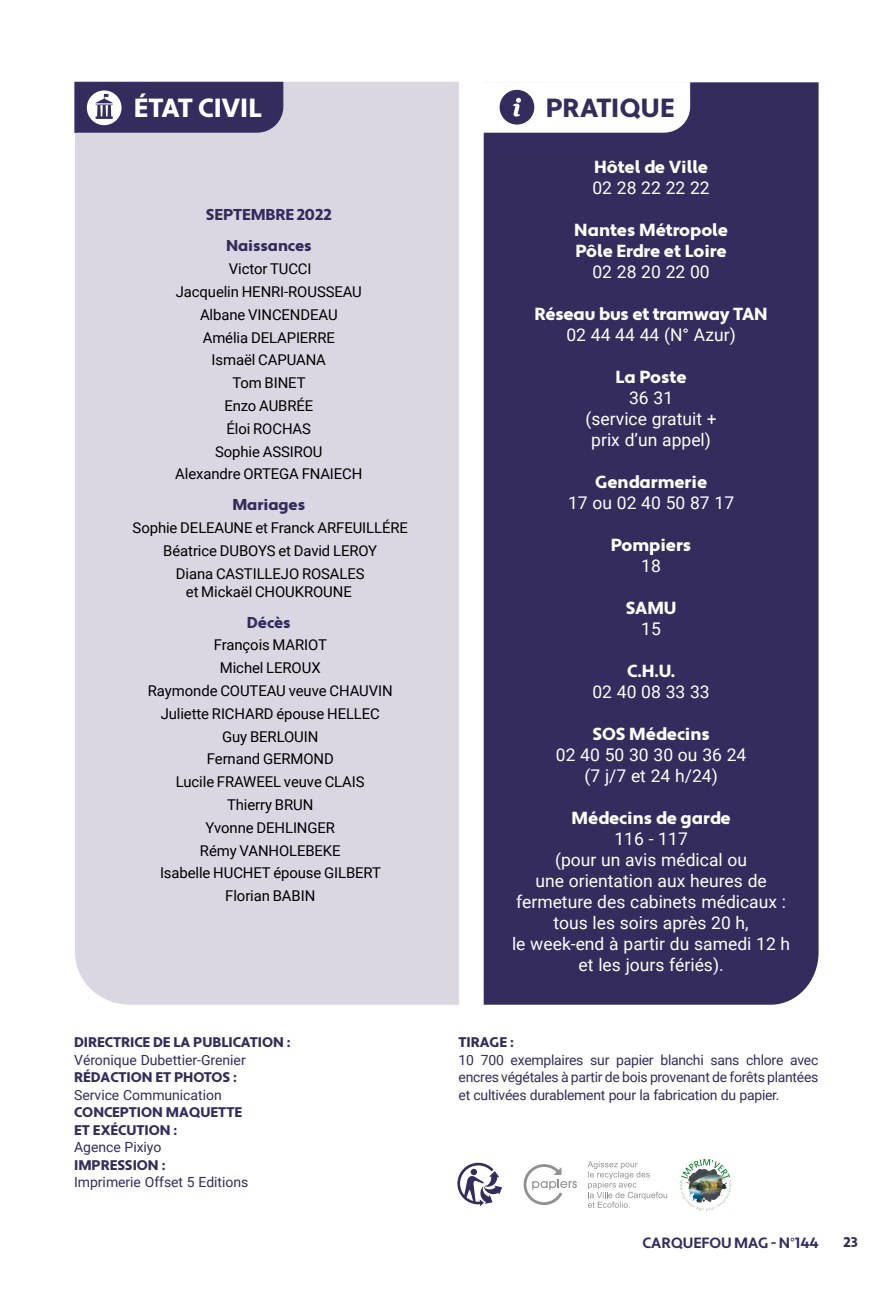
<style>
.page{position:relative;width:893px;height:1290px;background:#fff}
.page>*{position:absolute;margin:0;border:0;box-sizing:border-box;transform-origin:0 0}
.t1{font:900 26.25px "Apertura";letter-spacing:-.01em;color:#fff}
.t2{font:900 26.25px "Apertura";letter-spacing:-.01em;color:#332c5c}
.t3{font:17.5px/21px "Roboto";color:#fff;text-align:center}
.t4{font:900 17.5px/21px "Apertura";letter-spacing:-.005em;color:#fff}
.t5{font:900 15.75px/31px "Apertura";letter-spacing:-.01em;color:#332c5c;text-align:center}
.t6{font:14.88px/22.8px "Roboto";letter-spacing:-.005em;color:#000;text-align:center}
.t7{font:700 14.88px "Apertura";letter-spacing:-.005em;color:#332c5c}
.t8{font:14px/17.5px "Roboto";letter-spacing:-.005em;color:#332c5c;text-align:justify}
.t9{font:900 14px/17.5px "Apertura";letter-spacing:-.005em;color:#332c5c}
</style>
<div class="page">
<div style="left:75px;top:82px;width:384px;height:923px;background:#dad6e2"></div>
<div style="left:484px;top:82px;width:335px;height:923px;background:#332c5c"></div>
<svg style="left:524px;top:1164px;width:53px;height:41px"></svg>
<svg style="left:588px;top:1161px;width:79px;height:47px"></svg>
<img style="left:682px;top:1159px;width:43px;height:36px">
<svg style="left:457px;top:1163px;width:45px;height:43px"></svg>
<svg style="left:74px;top:81px;width:210px;height:53px;background:#4a436e"></svg>
<svg style="left:483px;top:82px;width:208px;height:52px"></svg>
<h1 class="t1" style="left:134px;top:92px;width:130px">ÉTAT CIVIL</h1>
<h1 class="t1" style="left:139px;top:92px;width:130px">PRATIQUE</h1>
<p class="t5" style="left:206px;top:200px;width:127px">SEPTEMBRE 2022<br>Naissances</p>
<p class="t6" style="left:175px;top:257px;width:189px">Victor TUCCI<br>Jacquelin HENRI-ROUSSEAU<br>Albane VINCENDEAU<br>Amélia DELAPIERRE<br>Ismaël CAPUANA<br>Tom BINET<br>Enzo AUBRÉE<br>Éloi ROCHAS<br>Sophie ASSIROU<br>Alexandre ORTEGA FNAIECH</p>
<p class="t5" style="left:232px;top:490px;width:74px">Mariages</p>
<p class="t6" style="left:133px;top:516px;width:277px">Sophie DELEAUNE et Franck ARFEUILLÉRE<br>Béatrice DUBOYS et David LEROY<br>Diana CASTILLEJO ROSALES</p>
<p class="t6" style="left:186px;top:579px;width:167px">et Mickaël CHOUKROUNE</p>
<p class="t5" style="left:247px;top:607px;width:45px">Décès</p>
<p class="t6" style="left:148px;top:633px;width:246px">François MARIOT<br>Michel LEROUX<br>Raymonde COUTEAU veuve CHAUVIN<br>Juliette RICHARD épouse HELLEC<br>Guy BERLOUIN<br>Fernand GERMOND<br>Lucile FRAWEEL veuve CLAIS<br>Thierry BRUN<br>Yvonne DEHLINGER<br>Rémy VANHOLEBEKE<br>Isabelle HUCHET épouse GILBERT<br>Florian BABIN</p>
<p class="t9" style="left:74px;top:1034px;width:217px">DIRECTRICE DE LA PUBLICATION :</p>
<p class="t8" style="left:74px;top:1050px;width:173px">Véronique Dubettier-Grenier</p>
<p class="t9" style="left:74px;top:1069px;width:163px">RÉDACTION ET PHOTOS :</p>
<p class="t8" style="left:74px;top:1085px;width:149px">Service Communication</p>
<p class="t9" style="left:74px;top:1104px;width:169px">CONCEPTION MAQUETTE<br>ET EXÉCUTION :</p>
<p class="t8" style="left:74px;top:1138px;width:89px">Agence Pixiyo</p>
<p class="t9" style="left:74px;top:1156px;width:92px">IMPRESSION :</p>
<p class="t8" style="left:74px;top:1173px;width:176px">Imprimerie Offset 5 Editions</p>
<h1 class="t2" style="left:546px;top:92px;width:130px">PRATIQUE</h1>
<p class="t4" style="left:594px;top:157px;width:116px">Hôtel de Ville</p>
<p class="t3" style="left:592px;top:176px;width:119px">02 28 22 22 22</p>
<p class="t4" style="left:574px;top:220px;width:155px">Nantes Métropole<br>Pôle Erdre et Loire</p>
<p class="t3" style="left:592px;top:260px;width:119px">02 28 20 22 00</p>
<p class="t4" style="left:535px;top:304px;width:235px">Réseau bus et tramway TAN</p>
<p class="t3" style="left:566px;top:323px;width:171px">02 44 44 44 (N° Azur)</p>
<p class="t4" style="left:616px;top:367px;width:72px">La Poste</p>
<p class="t3" style="left:585px;top:386px;width:133px">36 31<br>(service gratuit + prix d’un appel)</p>
<p class="t4" style="left:595px;top:472px;width:114px">Gendarmerie</p>
<p class="t3" style="left:568px;top:491px;width:168px">17 ou 02 40 50 87 17</p>
<p class="t4" style="left:611px;top:535px;width:82px">Pompiers</p>
<p class="t3" style="left:641px;top:554px;width:21px">18</p>
<p class="t4" style="left:626px;top:598px;width:52px">SAMU</p>
<p class="t3" style="left:641px;top:617px;width:21px">15</p>
<p class="t4" style="left:627px;top:661px;width:49px">C.H.U.</p>
<p class="t3" style="left:592px;top:680px;width:119px">02 40 08 33 33</p>
<p class="t4" style="left:592px;top:724px;width:119px">SOS Médecins</p>
<p class="t3" style="left:556px;top:743px;width:192px">02 40 50 30 30 ou 36 24 (7 j/7 et 24 h/24)</p>
<p class="t4" style="left:571px;top:808px;width:161px">Médecins de garde</p>
<p class="t3" style="left:512px;top:827px;width:280px">116 - 117<br>(pour un avis médical ou<br>une orientation aux heures de fermeture des cabinets médicaux : tous les soirs après 20 h,<br>le week-end à partir du samedi 12 h et les jours fériés).</p>
<p class="t9" style="left:459px;top:1034px;width:56px">TIRAGE :</p>
<p class="t8" style="left:459px;top:1050px;width:361px">10 700 exemplaires sur papier blanchi sans chlore avec encres végétales à partir de bois provenant de forêts plantées et cultivées durablement pour la fabrication du papier.</p>
<p class="t7" style="left:643px;top:1234px;width:177px">CARQUEFOU MAG - N°144</p>
<p class="t9" style="left:843px;top:1233px;width:16px">23</p>
</div>
